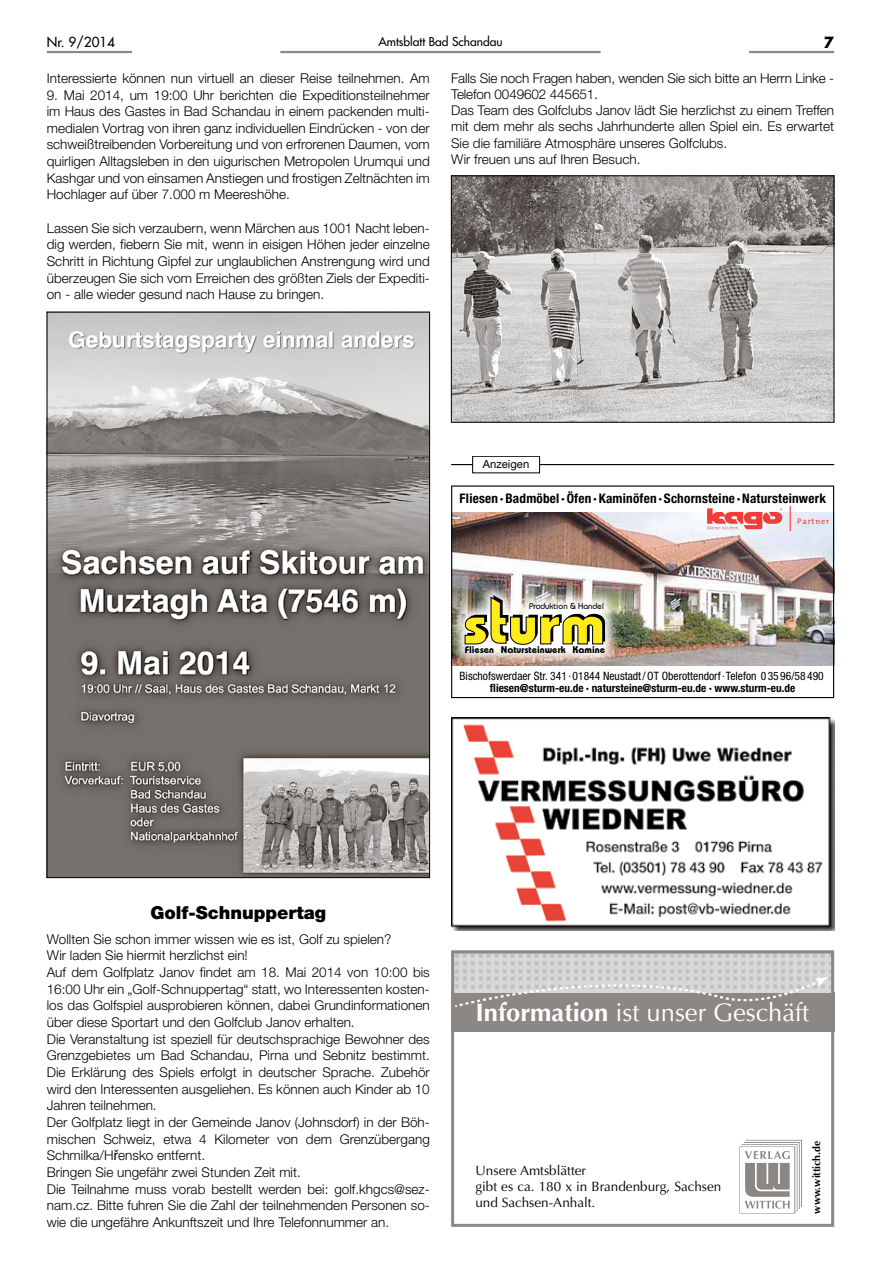
<style>
.page{position:relative;width:881px;height:1263px;background:#fff}
.page>*{position:absolute;margin:0;border:0;box-sizing:border-box;transform-origin:0 0}
.t1{font:25.5px "Optima LT";color:#fff}
.t2{font:900 18px "Helvetica Neue LT";color:#000}
.t3{font:700 15px "Futura LT";color:#000}
.t4{font:300 13.5px/16.6px "Helvetica Neue LT";color:#000;text-align:justify}
.t5{font:13.5px/16.2px "Optima LT";color:#000}
.t6{font:13.5px "Futura LT";color:#000}
.t7{font:700 condensed 13.2px "Helvetica Neue LT";letter-spacing:.015em;color:#000}
.t8{font:12px "Futura LT";color:#000}
.t9{font:condensed 11.55px "Helvetica Neue LT";color:#000}
.t10{font:700 condensed 11.25px "Helvetica Neue LT";color:#000}
.t11{font:11.25px "Helvetica Neue LT";color:#000}
.t12{font:700 10.5px "Optima LT";color:#000}
.t13{font:700 9.75px "Bauhaus LT";color:#000}
.t14{font:500 8.55px "Bauhaus LT";color:#000}
.t15{font:8.25px "The Mix 5";letter-spacing:.1em;color:#f13d37}
.s1{font-family:"H Central";font-weight:400}
.s2{font-weight:700}
</style>
<div class="page">
<hr style="left:280px;top:51px;width:320px;height:2px;background:#8c8986">
<hr style="left:47px;top:51px;width:85px;height:2px;background:#8c8986">
<hr style="left:748px;top:51px;width:85px;height:2px;background:#8c8986">
<img style="left:49px;top:314px;width:378px;height:562px">
<img style="left:453px;top:178px;width:378px;height:242px">
<hr style="left:451px;top:464px;width:382px;height:1px;background:#000">
<div style="left:472px;top:456px;width:67px;height:17px;background:#fff"></div>
<div style="left:472px;top:456px;width:67px;height:17px;border:1px solid #000"></div>
<img style="left:451px;top:718px;width:382px;height:212px">
<img style="left:453px;top:512px;width:378px;height:153px">
<img style="left:453px;top:580px;width:167px;height:86px">
<svg style="left:464px;top:595px;width:140px;height:50px"></svg>
<div style="left:451px;top:485px;width:382px;height:213px;border:1px solid #000"></div>
<svg style="left:706px;top:508px;width:76px;height:21px"></svg>
<svg style="left:789px;top:506px;width:1px;height:25px"></svg>
<div style="left:451px;top:992px;width:382px;height:39px;background:#8b8785"></div>
<svg style="left:455px;top:954px;width:374px;height:54px"></svg>
<svg style="left:739px;top:1140px;width:62px;height:73px"></svg>
<div style="left:451px;top:950px;width:382px;height:277px;border:3px solid #8b8785"></div>
<p class="t6" style="left:47px;top:33px;width:70px">Nr. 9/2014</p>
<p class="t8" style="left:378px;top:33px;width:126px">Amtsblatt Bad Schandau</p>
<p class="t3" style="left:823px;top:33px;width:12px">7</p>
<p class="t4" style="left:47px;top:69px;width:384px">Interessierte können nun virtuell an dieser Reise teilnehmen. Am</p>
<p class="t4" style="left:47px;top:86px;width:384px">9. Mai 2014, um 19:00 Uhr berichten die Expeditionsteilnehmer im Haus des Gastes in Bad Schandau in einem packenden multi&shy;medialen Vortrag von ihren ganz individuellen Eindrücken - von der schweißtreibenden Vorbereitung und von erfrorenen Daumen, vom quirligen Alltagsleben in den uigurischen Metropolen Urumqui und Kashgar und von einsamen Anstiegen und frostigen Zeltnächten im Hochlager auf über 7.000 m Meereshöhe.</p>
<p class="t4" style="left:47px;top:219px;width:384px">Lassen Sie sich verzaubern, wenn Märchen aus 1001 Nacht leben&shy;dig werden, fiebern Sie mit, wenn in eisigen Höhen jeder einzelne Schritt in Richtung Gipfel zur unglaublichen Anstrengung wird und überzeugen Sie sich vom Erreichen des größten Ziels der Expediti&shy;on - alle wieder gesund nach Hause zu bringen.</p>
<p class="t4" style="left:451px;top:70px;width:384px;line-height:16.2px;text-align:left">Falls Sie noch Fragen haben, wenden Sie sich bitte an Herrn Linke - Telefon 0049602 445651.<br>Das Team des Golfclubs Janov lädt Sie herzlichst zu einem Treffen mit dem mehr als sechs Jahrhunderte allen Spiel ein. Es erwartet Sie die familiäre Atmosphäre unseres Golfclubs.<br>Wir freuen uns auf Ihren Besuch.</p>
<p class="t11" style="left:483px;top:457px;width:48px">Anzeigen</p>
<p class="t7" style="left:459px;top:491px;width:367px">Fliesen · Badmöbel · Öfen · Kaminöfen · Schornsteine · Natursteinwerk</p>
<p class="t15" style="left:797px;top:514px;width:34px">Partner</p>
<p class="t14" style="left:529px;top:601px;width:76px">Produktion &amp; Handel</p>
<p class="t13" style="left:464px;top:643px;width:142px">Fliesen Natursteinwerk Kamine</p>
<p class="t9" style="left:459px;top:669px;width:365px">Bischofswerdaer Str. 341 · 01844 Neustadt/OT Oberottendorf·Telefon 0 35 96/58 490</p>
<p class="t10" style="left:490px;top:681px;width:307px">fliesen@sturm-eu.de · natursteine@sturm-eu.de · www.sturm-eu.de</p>
<h2 class="t2" style="left:150px;top:901px;width:177px">Golf-Schnuppertag</h2>
<p class="t4" style="left:47px;top:930px;width:384px;text-align:left">Wollten Sie schon immer wissen wie es ist, Golf zu spielen?<br>Wir laden Sie hiermit herzlichst ein!<br>Auf dem Golfplatz Janov findet am 18. Mai 2014 von 10:00 bis 16:00 Uhr ein „Golf-Schnuppertag“ statt, wo Interessenten kosten&shy;los das Golfspiel ausprobieren können, dabei Grundinformationen über diese Sportart und den Golfclub Janov erhalten.<br>Die Veranstaltung ist speziell für deutschsprachige Bewohner des Grenzgebietes um Bad Schandau, Pirna und Sebnitz bestimmt.<br>Die Erklärung des Spiels erfolgt in deutscher Sprache. Zubehör wird den Interessenten ausgeliehen. Es können auch Kinder ab 10<br>Jahren teilnehmen.<br>Der Golfplatz liegt in der Gemeinde Janov (Johnsdorf) in der Böh&shy;mischen Schweiz, etwa 4 Kilometer von dem Grenzübergang Schmilka/H<span class="s1">fi</span>ensko entfernt.<br>Bringen Sie ungefähr zwei Stunden Zeit mit.<br>Die Teilnahme muss vorab bestellt werden bei: golf.khgcs@sez&shy;nam.cz. Bitte fuhren Sie die Zahl der teilnehmenden Personen so&shy;wie die ungefähre Ankunftszeit und Ihre Telefonnummer an.</p>
<h1 class="t1" style="left:475px;top:997px;width:335px"><span class="s2">Information</span> ist unser Geschäft</h1>
<p class="t5" style="left:475px;top:1162px;width:247px">Unsere Amtsblätter<br>gibt es ca. 180 x in Brandenburg, Sachsen und Sachsen-Anhalt.</p>
<p class="t12" style="left:810px;top:1213px;width:74px;rotate:-90deg">www.wittich.de</p>
</div>
